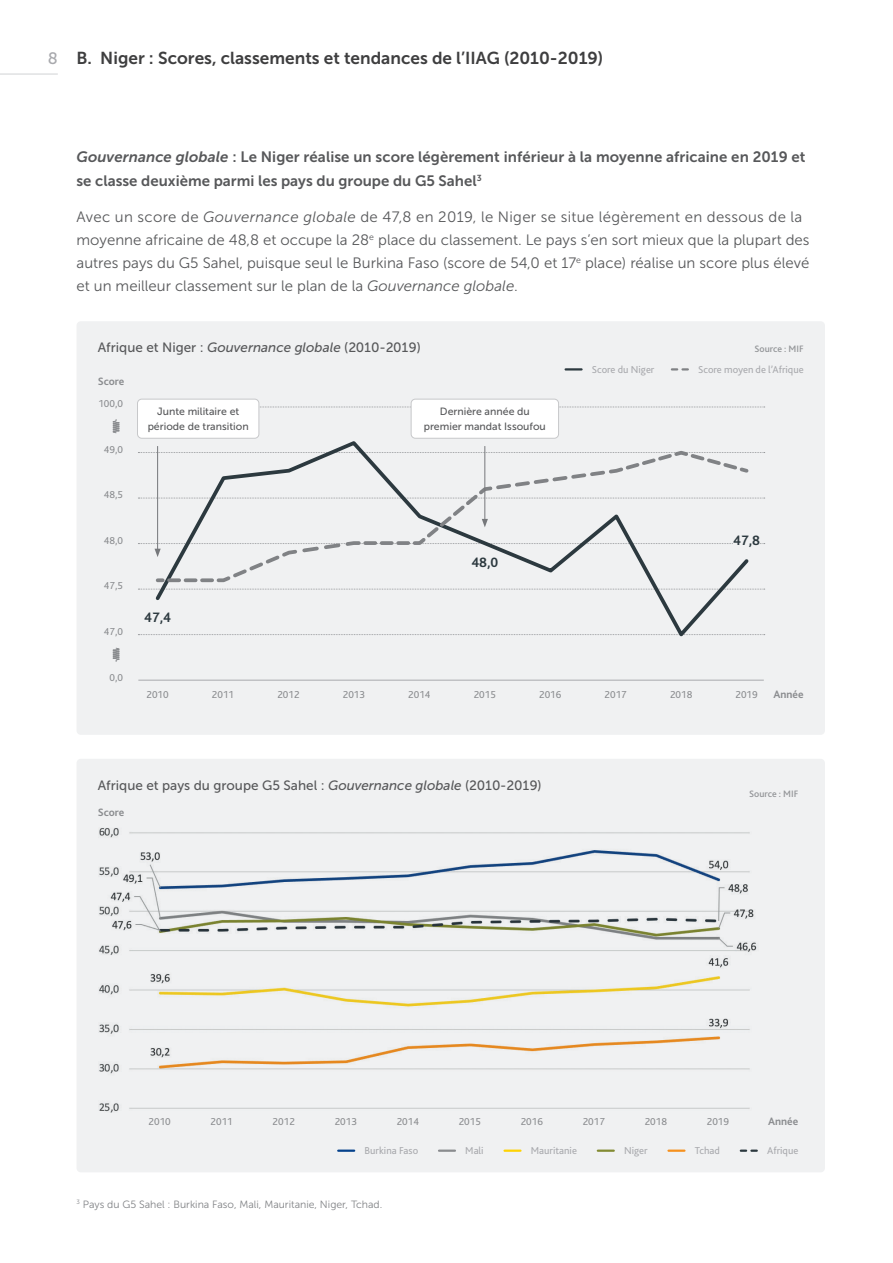
<style>
.page{position:relative;width:893px;height:1263px;background:#fff}
.page>*{position:absolute;margin:0;border:0;box-sizing:border-box;transform-origin:0 0}
.t1{font:17.25px "Museo Sans 700";color:#3e3e3f}
.t2{font:15px/23.2px "Museo Sans 300";color:#57585a}
.t3{font:15px/23.2px "Museo Sans 700";letter-spacing:.005em;color:#57585a}
.t4{font:700 14.25px "Bliss 2";color:#2c393f}
.t5{font:13.5px "Museo Sans 500";color:#57585a}
.t6{font:700 11.25px "Bliss 2";color:#8a8c8f}
.t7{font:10.5px "Bliss 2";color:#8a8c8f}
.t8{font:10.5px "Bliss 2";color:#a8a9ad}
.t9{font:10.5px/15px "Museo Sans 500";color:#57585a;text-align:center}
.t10{font:10.5px "Museo Sans 300";color:#808285}
.t11{font:500 9.75px "Bliss 2";color:#939598}
.s1{font-family:"Museo Sans 500";font-size:16.5px;color:#a8a9ad}
.s2{font-style:italic}
</style>
<div class="page">
<hr style="left:0;top:74px;width:58px;height:1px;background:#d1d2d4">
<div style="left:77px;top:321px;width:748px;height:414px;background:#f0f1f2;border-radius:4px"></div>
<svg style="left:566px;top:368px;width:16px;height:2px"></svg>
<svg style="left:672px;top:368px;width:16px;height:2px"></svg>
<svg style="left:112px;top:419px;width:8px;height:14px"></svg>
<svg style="left:112px;top:648px;width:8px;height:14px"></svg>
<hr style="left:138px;top:680px;width:626px;height:1px;background:#a8a9ad">
<svg style="left:259px;top:407px;width:506px;height:1px"></svg>
<svg style="left:138px;top:589px;width:627px;height:1px"></svg>
<svg style="left:138px;top:634px;width:627px;height:1px"></svg>
<svg style="left:153px;top:441px;width:599px;height:196px"></svg>
<svg style="left:154px;top:449px;width:597px;height:135px"></svg>
<div style="left:144px;top:611px;width:27px;height:11px;background:#f0f1f2"></div>
<hr style="left:157px;top:446px;width:1px;height:105px;background:#76787b">
<div style="left:138px;top:399px;width:121px;height:39px;background:#fff;border-radius:4px"></div>
<div style="left:137px;top:399px;width:122px;height:40px;border:1px solid #c7c8ca;border-radius:4px"></div>
<hr style="left:484px;top:446px;width:1px;height:75px;background:#76787b">
<svg style="left:138px;top:450px;width:627px;height:132px"></svg>
<div style="left:411px;top:399px;width:148px;height:39px;background:#fff;border-radius:4px"></div>
<div style="left:411px;top:399px;width:148px;height:40px;border:1px solid #c7c8ca;border-radius:4px"></div>
<div style="left:77px;top:759px;width:748px;height:413px;background:#f0f1f2;border-radius:4px"></div>
<hr style="left:598px;top:1149px;width:16px;height:3px;background:#838b33">
<hr style="left:504px;top:1149px;width:16px;height:3px;background:#fed304">
<hr style="left:338px;top:1149px;width:16px;height:3px;background:#05428c">
<hr style="left:439px;top:1149px;width:16px;height:3px;background:#8a8c8f">
<hr style="left:668px;top:1149px;width:16px;height:3px;background:#f6911e">
<svg style="left:741px;top:1149px;width:16px;height:3px"></svg>
<img style="left:99px;top:828px;width:658px;height:284px">
<p class="t1" style="left:48px;top:48px;width:557px"><span class="s1">8</span> B. Niger : Scores, classements et tendances de l’IIAG (2010-2019)</p>
<p class="t3" style="left:77px;top:146px;width:731px"><span class="s2">Gouvernance globale</span> : Le Niger réalise un score légèrement inférieur à la moyenne africaine en 2019 et se classe deuxième parmi les pays du groupe du G5 Sahel<sup>3</sup></p>
<p class="t2" style="left:77px;top:205px;width:734px">Avec un score de <span class="s2">Gouvernance globale</span> de 47,8 en 2019, le Niger se situe légèrement en dessous de la moyenne africaine de 48,8 et occupe la 28<sup>e</sup> place du classement. Le pays s’en sort mieux que la plupart des autres pays du G5 Sahel, puisque seul le Burkina Faso (score de 54,0 et 17<sup>e</sup> place) réalise un score plus élevé et un meilleur classement sur le plan de la <span class="s2">Gouvernance globale</span>.</p>
<p class="t5" style="left:98px;top:340px;width:324px">Afrique et Niger : <span class="s2">Gouvernance globale</span> (2010-2019)</p>
<p class="t11" style="left:754px;top:343px;width:51px">Source : MIF</p>
<p class="t6" style="left:98px;top:374px;width:28px">Score</p>
<p class="t7" style="left:98px;top:397px;width:26px">100,0</p>
<p class="t7" style="left:104px;top:443px;width:21px">49,0</p>
<p class="t7" style="left:104px;top:488px;width:21px">48,5</p>
<p class="t7" style="left:104px;top:534px;width:21px">48,0</p>
<p class="t7" style="left:104px;top:579px;width:21px">47,5</p>
<p class="t7" style="left:104px;top:625px;width:21px">47,0</p>
<p class="t7" style="left:110px;top:670px;width:15px">0,0</p>
<p class="t9" style="left:148px;top:403px;width:103px">Junte militaire et période de transition</p>
<p class="t9" style="left:424px;top:403px;width:124px">Dernière année du premier mandat Issoufou</p>
<p class="t4" style="left:144px;top:609px;width:28px">47,4</p>
<p class="t4" style="left:471px;top:554px;width:28px">48,0</p>
<p class="t8" style="left:592px;top:363px;width:64px">Score du Niger</p>
<p class="t8" style="left:698px;top:363px;width:107px">Score moyen de l’Afrique</p>
<p class="t4" style="left:733px;top:532px;width:28px">47,8</p>
<p class="t7" style="left:146px;top:688px;width:24px">2010</p>
<p class="t7" style="left:212px;top:688px;width:24px">2011</p>
<p class="t7" style="left:277px;top:688px;width:24px">2012</p>
<p class="t7" style="left:343px;top:688px;width:24px">2013</p>
<p class="t7" style="left:408px;top:688px;width:24px">2014</p>
<p class="t7" style="left:474px;top:688px;width:24px">2015</p>
<p class="t7" style="left:539px;top:688px;width:24px">2016</p>
<p class="t7" style="left:605px;top:688px;width:24px">2017</p>
<p class="t7" style="left:670px;top:688px;width:24px">2018</p>
<p class="t7" style="left:735px;top:688px;width:24px">2019</p>
<p class="t6" style="left:773px;top:687px;width:32px">Année</p>
<p class="t5" style="left:98px;top:777px;width:445px">Afrique et pays du groupe G5 Sahel : <span class="s2">Gouvernance globale</span> (2010-2019)</p>
<p class="t6" style="left:98px;top:805px;width:28px">Score</p>
<p class="t11" style="left:749px;top:788px;width:51px">Source : MIF</p>
<p class="t7" style="left:149px;top:1115px;width:24px">2010</p>
<p class="t7" style="left:211px;top:1115px;width:24px">2011</p>
<p class="t7" style="left:273px;top:1115px;width:24px">2012</p>
<p class="t7" style="left:335px;top:1115px;width:24px">2013</p>
<p class="t7" style="left:397px;top:1115px;width:24px">2014</p>
<p class="t7" style="left:459px;top:1115px;width:24px">2015</p>
<p class="t7" style="left:521px;top:1115px;width:24px">2016</p>
<p class="t7" style="left:583px;top:1115px;width:24px">2017</p>
<p class="t7" style="left:645px;top:1115px;width:24px">2018</p>
<p class="t7" style="left:707px;top:1115px;width:24px">2019</p>
<p class="t6" style="left:768px;top:1114px;width:32px">Année</p>
<p class="t8" style="left:364px;top:1144px;width:55px">Burkina Faso</p>
<p class="t8" style="left:465px;top:1144px;width:20px">Mali</p>
<p class="t8" style="left:531px;top:1144px;width:48px">Mauritanie</p>
<p class="t8" style="left:624px;top:1144px;width:25px">Niger</p>
<p class="t8" style="left:695px;top:1144px;width:27px">Tchad</p>
<p class="t8" style="left:767px;top:1144px;width:33px">Afrique</p>
<p class="t10" style="left:77px;top:1198px;width:307px"><sup>3</sup> Pays du G5 Sahel : Burkina Faso, Mali, Mauritanie, Niger, Tchad.</p>
</div>
